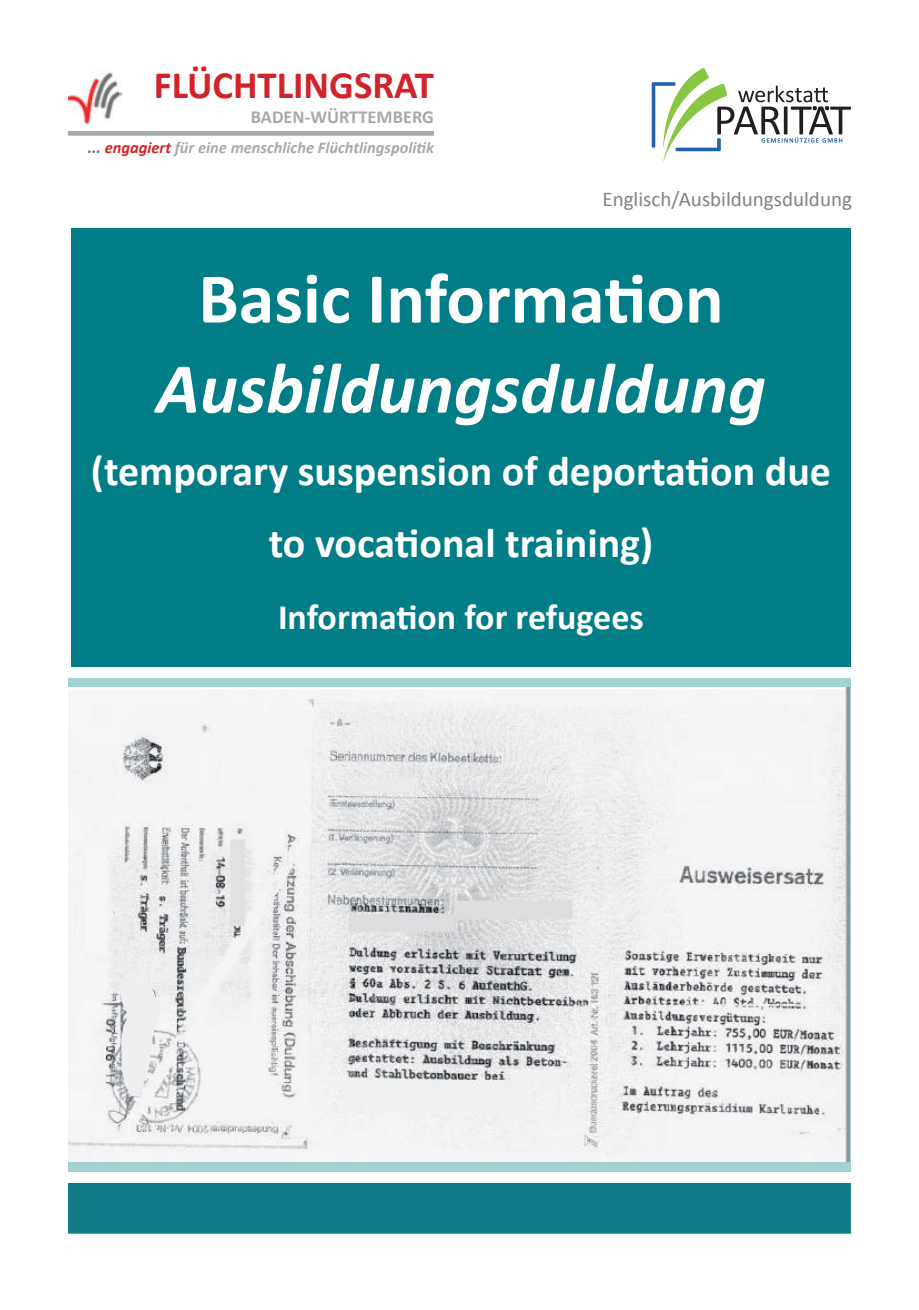
<style>
.page{position:relative;width:919px;height:1310px;background:#fff}
.page>*{position:absolute;margin:0;border:0;box-sizing:border-box;transform-origin:0 0}
.t1{font:italic 700 72px "Calibri";color:#fff}
.t2{font:700 72px "Calibri";color:#fff}
.t3{font:700 42px/72px "Calibri";color:#fff;text-align:center}
.t4{font:700 38.7px "Calibri";color:#d1232a}
.t5{font:700 36px "Calibri";color:#fff}
.t6{font:21px "Calibri";color:#808285}
.t7{font:700 18.3px "Calibri";color:#a8a9ad}
.t8{font:italic 700 16.5px "Calibri";color:#a8a9ad}
.s1{color:#6c6d70}
.s2{color:#d1232a}
</style>
<div class="page">
<div style="left:71px;top:228px;width:779px;height:439px;background:#007d86"></div>
<div style="left:68px;top:678px;width:782px;height:493px;background:#a1d2d1"></div>
<img style="left:68px;top:687px;width:781px;height:474px">
<div style="left:68px;top:1183px;width:782px;height:50px;background:#117987"></div>
<svg style="left:651px;top:68px;width:199px;height:94px"></svg>
<div style="left:68px;top:131px;width:366px;height:5px;background:#a8a9ad"></div>
<img style="left:68px;top:68px;width:54px;height:55px">
<svg style="left:119px;top:978px;width:40px;height:119px;background:#e6e8e9"></svg>
<p class="t4" style="left:154px;top:60px;width:281px">FLÜCHTLINGSRAT</p>
<p class="t7" style="left:251px;top:105px;width:185px">BADEN-WÜRTTEMBERG</p>
<p class="t8" style="left:88px;top:137px;width:347px"><span class="s1">...</span> <span class="s2">engagiert</span> für eine menschliche Flüchtlingspolitik</p>
<p class="t6" style="left:602px;top:186px;width:251px">Englisch/Ausbildungsduldung</p>
<h1 class="t2" style="left:198px;top:252px;width:527px">Basic Information</h1>
<h1 class="t1" style="left:156px;top:343px;width:611px">Ausbildungsduldung</h1>
<p class="t3" style="left:91px;top:434px;width:741px">(temporary suspension of deportation due to vocational training)</p>
<p class="t5" style="left:278px;top:593px;width:367px">Information for refugees</p>
</div>
